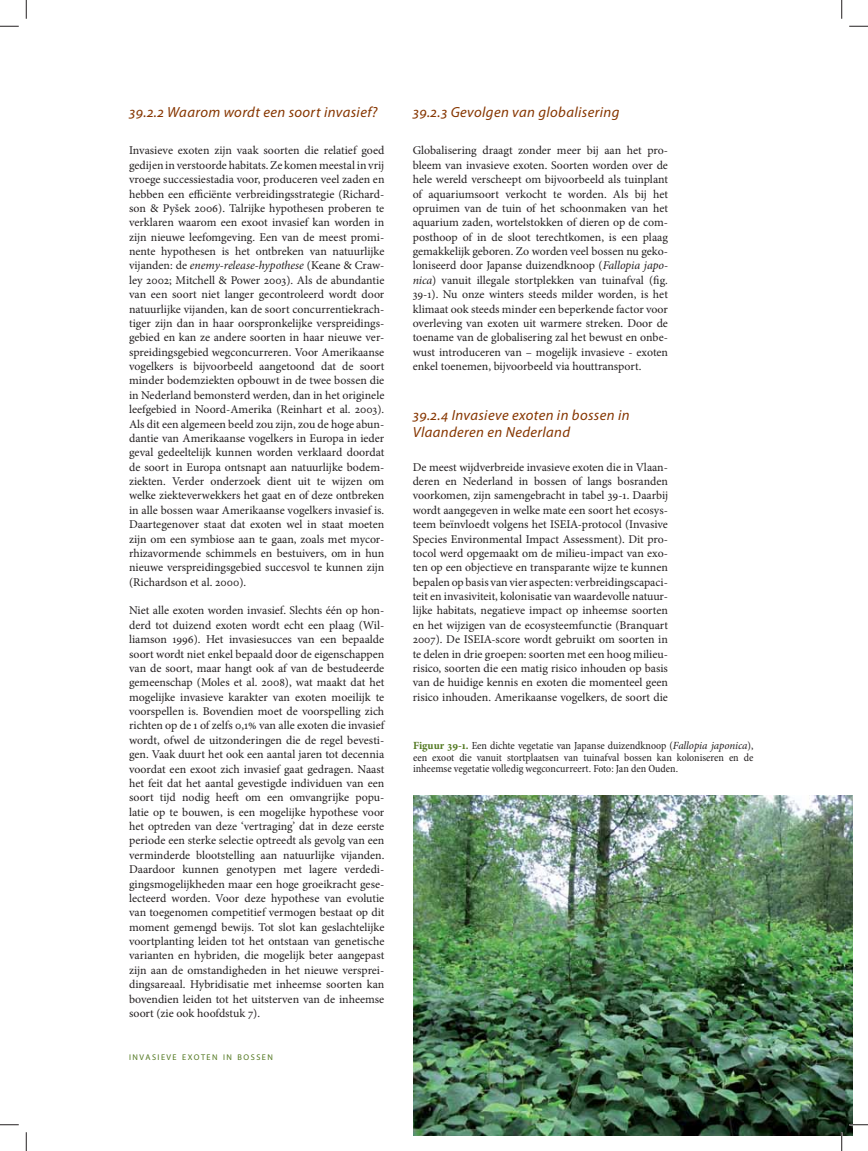
<style>
.page{position:relative;width:868px;height:1151px;background:#fff}
.page>*{position:absolute;margin:0;border:0;box-sizing:border-box;transform-origin:0 0}
.t1{font:italic 14.75px/16.2px "Myriad Pro";letter-spacing:.025em;color:#863600}
.t2{font:11.88px/14.4px "Minion Pro";color:#231f20;text-align:justify}
.t3{font:condensed 11px/11.9px "Minion Pro";color:#231f20;text-align:justify}
.t4{font:8.38px "Myriad Pro";letter-spacing:.18em;color:#51771f}
.s1{font-style:italic}
.s2{font-weight:700;font-stretch:normal;color:#51771f}
.s3{font-style:italic;font-stretch:normal}
</style>
<div class="page">
<img style="left:413px;top:796px;width:439px;height:339px">
<svg style="left:0;top:25px;width:19px;height:2px"></svg>
<svg style="left:849px;top:25px;width:18px;height:2px"></svg>
<svg style="left:0;top:1124px;width:19px;height:1px"></svg>
<svg style="left:849px;top:1124px;width:18px;height:1px"></svg>
<svg style="left:25px;top:0;width:2px;height:19px"></svg>
<svg style="left:25px;top:1132px;width:2px;height:19px"></svg>
<svg style="left:841px;top:0;width:1px;height:19px"></svg>
<svg style="left:840px;top:1132px;width:2px;height:19px"></svg>
<p class="t1" style="left:129px;top:105px;width:250px">39.2.2 Waarom wordt een soort invasief?</p>
<p class="t2" style="left:129px;top:145px;width:257px">Invasieve exoten zijn vaak soorten die relatief goed gedijen in verstoorde habitats. Ze komen meestal in vrij vroege successiestadia voor, produceren veel zaden en hebben een efficiënte verbreidingsstrategie (Richard&shy;son &amp; Pyšek 2006). Talrijke hypothesen proberen te verklaren waarom een exoot invasief kan worden in zijn nieuwe leefomgeving. Een van de meest promi&shy;nente hypothesen is het ontbreken van natuurlijke vijanden: de <span class="s1">enemy-release-hypothese</span> (Keane &amp; Craw&shy;ley 2002; Mitchell &amp; Power 2003). Als de abundantie van een soort niet langer gecontroleerd wordt door natuurlijke vijanden, kan de soort concurrentiekrach&shy;tiger zijn dan in haar oorspronkelijke verspreidings&shy;gebied en kan ze andere soorten in haar nieuwe ver&shy;spreidingsgebied wegconcurreren. Voor Amerikaanse vogelkers is bijvoorbeeld aangetoond dat de soort minder bodemziekten opbouwt in de twee bossen die in Nederland bemonsterd werden, dan in het originele leefgebied in Noord-Amerika (Reinhart et al. 2003).<br>Als dit een algemeen beeld zou zijn, zou de hoge abun&shy;dantie van Amerikaanse vogelkers in Europa in ieder geval gedeeltelijk kunnen worden verklaard doordat de soort in Europa ontsnapt aan natuurlijke bodem&shy;ziekten. Verder onderzoek dient uit te wijzen om welke ziekteverwekkers het gaat en of deze ontbreken in alle bossen waar Amerikaanse vogelkers invasief is.<br>Daartegenover staat dat exoten wel in staat moeten zijn om een symbiose aan te gaan, zoals met mycor&shy;rhizavormende schimmels en bestuivers, om in hun nieuwe verspreidingsgebied succesvol te kunnen zijn (Richardson et al. 2000).</p>
<p class="t2" style="left:129px;top:604px;width:257px">Niet alle exoten worden invasief . Slechts één op hon&shy;derd tot duizend exoten wordt echt een plaag (Wil&shy;liamson 1996). Het invasiesucces van een bepaalde soort wordt niet enkel bepaald door de eigenschappen van de soort, maar hangt ook af van de bestudeerde gemeenschap (Moles et al. 2008), wat maakt dat het mogelijke invasieve karakter van exoten moeilijk te voorspellen is. Bovendien moet de voorspelling zich richten op de 1 of zelfs 0,1% van alle exoten die invasief wordt, ofwel de uitzonderingen die de regel bevesti&shy;gen. Vaak duurt het ook een aantal jaren tot decennia voordat een exoot zich invasief gaat gedragen. Naast het feit dat het aantal gevestigde individuen van een soort tijd nodig heeft om een omvangrijke popu&shy;latie op te bouwen, is een mogelijke hypothese voor het optreden van deze ‘vertraging’ dat in deze eerste periode een sterke selectie optreedt als gevolg van een verminderde blootstelling aan natuurlijke vijanden.<br>Daardoor kunnen genotypen met lagere verdedi&shy;gingsmogelijkheden maar een hoge groeikracht gese&shy;lecteerd worden. Voor deze hypothese van evolutie van toegenomen competitief vermogen bestaat op dit moment gemengd bewijs. Tot slot kan geslachtelijke voortplanting leiden tot het ontstaan van genetische varianten en hybriden, die mogelijk beter aangepast zijn aan de omstandigheden in het nieuwe versprei&shy;dingsareaal. Hybridisatie met inheemse soorten kan bovendien leiden tot het uitsterven van de inheemse soort (zie ook hoofdstuk 7).</p>
<p class="t4" style="left:129px;top:1052px;width:145px">INVASIEVE EXOTEN IN BOSSEN</p>
<p class="t1" style="left:412px;top:105px;width:208px">39.2.3 Gevolgen van globalisering</p>
<p class="t2" style="left:412px;top:145px;width:257px">Globalisering draagt zonder meer bij aan het pro&shy;bleem van invasieve exoten. Soorten worden over de hele wereld verscheept om bijvoorbeeld als tuinplant of aquariumsoort verkocht te worden. Als bij het opruimen van de tuin of het schoonmaken van het aquarium zaden, wortelstokken of dieren op de com&shy;posthoop of in de sloot terechtkomen, is een plaag gemakkelijk geboren. Zo worden veel bossen nu geko&shy;loniseerd door Japanse duizendknoop (<span class="s1">Fallopia japo&shy;nica</span>) vanuit illegale stortplekken van tuinafval (fig.<br>39-1). Nu onze winters steeds milder worden, is het klimaat ook steeds minder een beperkende factor voor overleving van exoten uit warmere streken. Door de toename van de globalisering zal het bewust en onbe&shy;wust introduceren van – mogelijk invasieve - exoten enkel toenemen, bijvoorbeeld via houttransport.</p>
<p class="t1" style="left:412px;top:409px;width:218px">39.2.4 Invasieve exoten in bossen in<br>Vlaanderen en Nederland</p>
<p class="t2" style="left:412px;top:461px;width:257px">De meest wijdverbreide invasieve exoten die in Vlaan&shy;deren en Nederland in bossen of langs bosranden voorkomen, zijn samengebracht in tabel 39-1. Daarbij wordt aangegeven in welke mate een soort het ecosys&shy;teem beïnvloedt volgens het ISEIA-protocol (Invasive Species Environmental Impact Assessment). Dit pro&shy;tocol werd opgemaakt om de milieu-impact van exo&shy;ten op een objectieve en transparante wijze te kunnen bepalen op basis van vier aspecten: verbreidingscapaci&shy;teit en invasiviteit, kolonisatie van waardevolle natuur&shy;lijke habitats, negatieve impact op inheemse soorten en het wijzigen van de ecosysteemfunctie (Branquart 2007). De ISEIA-score wordt gebruikt om soorten in te delen in drie groepen: soorten met een hoog milieu&shy;risico, soorten die een matig risico inhouden op basis van de huidige kennis en exoten die momenteel geen risico inhouden. Amerikaanse vogelkers, de soort die</p>
<p class="t3" style="left:413px;top:740px;width:342px"><span class="s2">Figuur 39-1.</span> Een dichte vegetatie van Japanse duizendknoop (<span class="s3">Fallopia japonica</span>), een exoot die vanuit stortplaatsen van tuinafval bossen kan koloniseren en de inheemse vegetatie volledig wegconcurreert. Foto: Jan den Ouden.</p>
</div>
